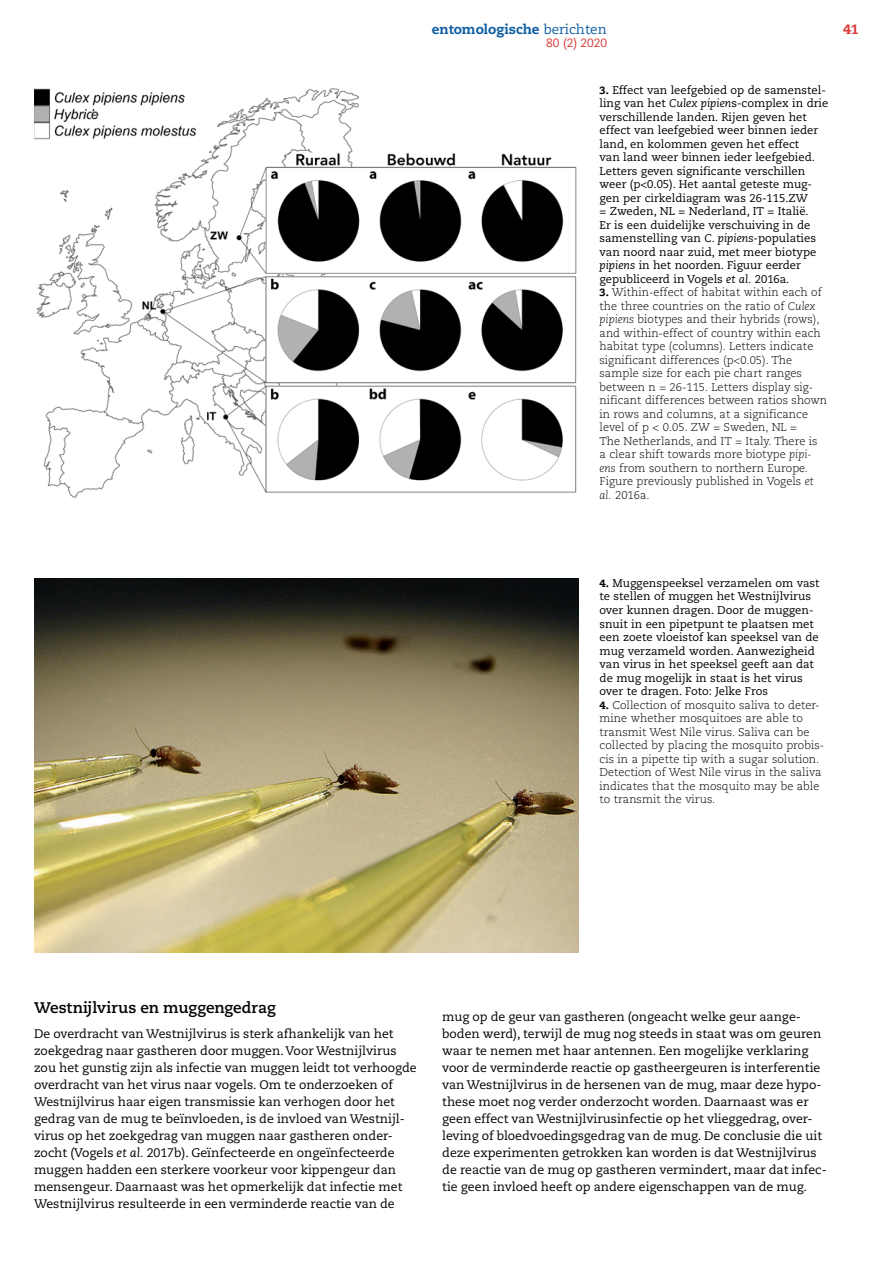
<style>
.page{position:relative;width:893px;height:1263px;background:#fff}
.page>*{position:absolute;margin:0;border:0;box-sizing:border-box;transform-origin:0 0}
.t1{font:700 15.3px "Caecilia LT Std";letter-spacing:-.005em;color:#000}
.t2{font:800 13.5px "Caecilia LT Std";color:#115fa4}
.t3{font:800 13.5px "Caecilia LT Std";color:#d93a37}
.t4{font:12.3px/17px "Caecilia LT Std";color:#000}
.t5{font:12px "Caecilia LT Std";color:#d93a37}
.t6{font:300 11.25px/13.5px "Caecilia LT Std";color:#000}
.t7{font:11.25px/13.5px "Caecilia LT Std";color:#000}
.s1{font-weight:400}
.s2{font-weight:800;font-size:10.5px}
.s3{font-style:italic}
</style>
<div class="page">
<img style="left:34px;top:88px;width:543px;height:410px">
<img style="left:34px;top:578px;width:544px;height:374px">
<p class="t2" style="left:432px;top:21px;width:177px">entomologische <span class="s1">berichten</span></p>
<p class="t3" style="left:843px;top:21px;width:17px">41</p>
<p class="t5" style="left:546px;top:36px;width:62px">80 (2) 2020</p>
<p class="t7" style="left:600px;top:83px;width:230px"><span class="s2">3.</span> Effect van leefgebied op de samenstel&shy;ling van het <span class="s3">Culex pipien</span>s-complex in drie verschillende landen. Rijen geven het effect van leefgebied weer binnen ieder land, en kolommen geven het effect<br>van land weer binnen ieder leefgebied.<br>Letters geven significante verschillen weer (p&lt;0.05). Het aantal geteste mug&shy;gen per cirkeldiagram was 26-115.ZW<br>= Zweden, NL = Nederland, IT = Italië.<br>Er is een duidelijke verschuiving in de samenstelling van <span class="s3">C. pipiens</span>-populaties van noord naar zuid, met meer biotype <span class="s3">pipiens</span> in het noorden. Figuur eerder gepubliceerd in Vogels <span class="s3">et al.</span> 2016a.</p>
<p class="t6" style="left:600px;top:286px;width:229px"><span class="s2">3.</span> Within-effect of habitat within each of the three countries on the ratio of <span class="s3">Culex pipiens</span> biotypes and their hybrids (rows), and within-effect of country within each habitat type (columns). Letters indicate significant differences (p&lt;0.05). The sample size for each pie chart ranges between n = 26-115. Letters display sig&shy;nificant differences between ratios shown in rows and columns, at a significance level of p &lt; 0.05. ZW = Sweden, NL =<br>The Netherlands, and IT = Italy. There is<br>a clear shift towards more biotype <span class="s3">pipi&shy;ens</span> from southern to northern Europe.<br>Figure previously published in Vogels <span class="s3">et al.</span> 2016a.</p>
<p class="t7" style="left:600px;top:576px;width:221px"><span class="s2">4.</span> Muggenspeeksel verzamelen om vast te stellen of muggen het Westnijlvirus over kunnen dragen. Door de muggen&shy;snuit in een pipetpunt te plaatsen met een zoete vloeistof kan speeksel van de mug verzameld worden. Aanwezigheid van virus in het speeksel geeft aan dat de mug mogelijk in staat is het virus over te dragen. Foto: Jelke Fros</p>
<p class="t6" style="left:600px;top:698px;width:226px"><span class="s2">4.</span> Collection of mosquito saliva to deter&shy;mine whether mosquitoes are able to transmit West Nile virus. Saliva can be collected by placing the mosquito probis&shy;cis in a pipette tip with a sugar solution.<br>Detection of West Nile virus in the saliva indicates that the mosquito may be able to transmit the virus.</p>
<p class="t1" style="left:34px;top:999px;width:243px">Westnijlvirus en muggengedrag</p>
<p class="t4" style="left:34px;top:1025px;width:384px">De overdracht van Westnijlvirus is sterk afhankelijk van het zoekgedrag naar gastheren door muggen. Voor Westnijlvirus zou het gunstig zijn als infectie van muggen leidt tot verhoogde overdracht van het virus naar vogels. Om te onderzoeken of Westnijlvirus haar eigen transmissie kan verhogen door het gedrag van de mug te beïnvloeden, is de invloed van Westnijl&shy;virus op het zoekgedrag van muggen naar gastheren onder&shy;zocht (Vogels <span class="s3">et al.</span> 2017b). Geïnfecteerde en ongeïnfecteerde muggen hadden een sterkere voorkeur voor kippengeur dan mensengeur. Daarnaast was het opmerkelijk dat infectie met Westnijlvirus resulteerde in een verminderde reactie van de</p>
<p class="t4" style="left:442px;top:1008px;width:386px">mug op de geur van gastheren (ongeacht welke geur aange&shy;boden werd), terwijl de mug nog steeds in staat was om geuren waar te nemen met haar antennen. Een mogelijke verklaring voor de verminderde reactie op gastheergeuren is interferentie van Westnijlvirus in de hersenen van de mug, maar deze hypo&shy;these moet nog verder onderzocht worden. Daarnaast was er geen effect van Westnijlvirusinfectie op het vlieggedrag, over&shy;leving of bloedvoedingsgedrag van de mug. De conclusie die uit deze experimenten getrokken kan worden is dat Westnijlvirus de reactie van de mug op gastheren vermindert, maar dat infec&shy;tie geen invloed heeft op andere eigenschappen van de mug.</p>
</div>
